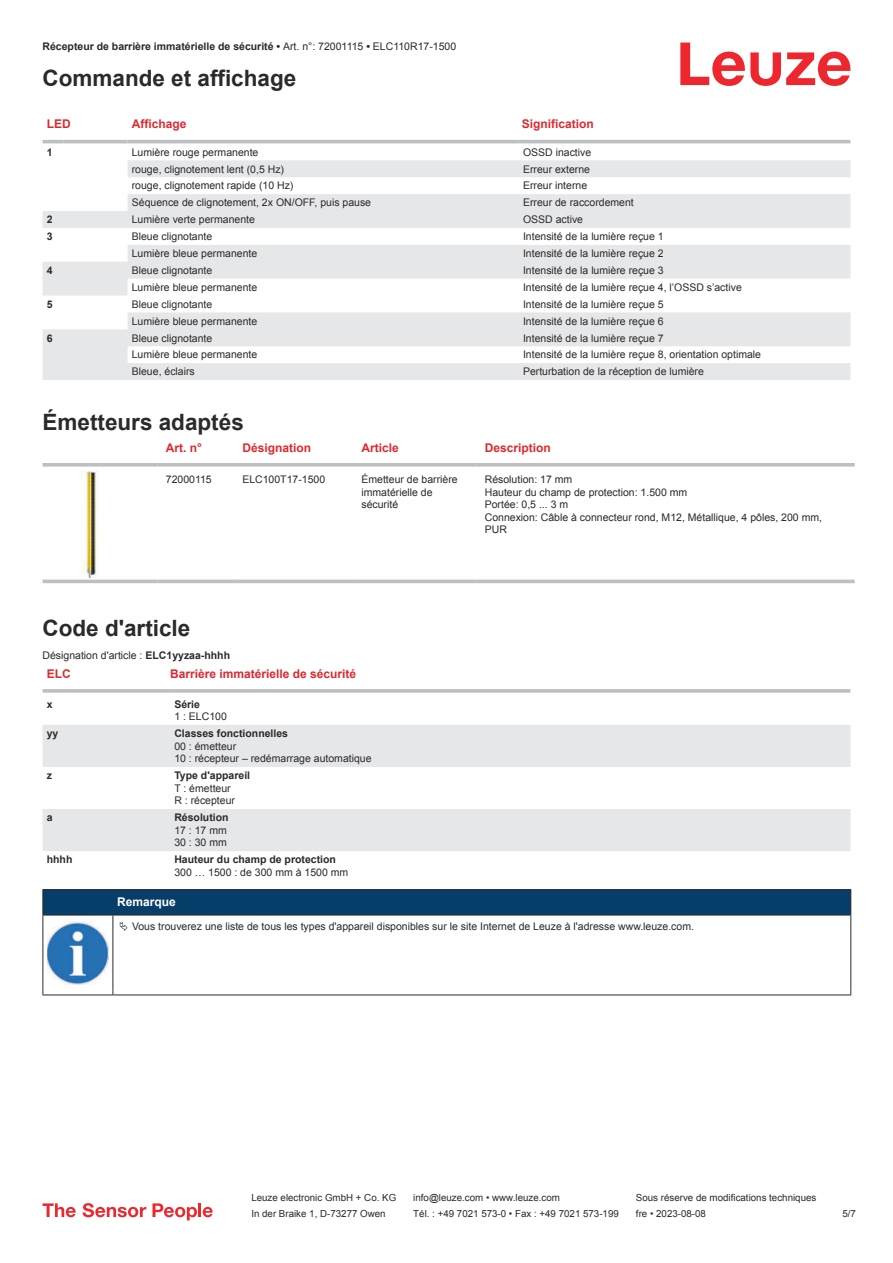
<style>
.page{position:relative;width:893px;height:1263px;background:#fff}
.page>*{position:absolute;margin:0;border:0;box-sizing:border-box;transform-origin:0 0}
.t1{font:700 22.5px "Arial";color:#2b292a}
.t2{font:700 12px "Arial";color:#db2a30}
.t3{font:700 12px "Arial";color:#fff}
.t4{font:10.5px/12.6px "Arial";color:#2b292a}
.t5{font:700 10.5px "Arial";color:#2b292a}
.t6{font:9.75px "Arial";color:#2b292a}
.s1{font-weight:400}
.s2{font-weight:700}
</style>
<div class="page">
<svg style="left:680px;top:43px;width:170px;height:43px"></svg>
<svg style="left:43px;top:143px;width:807px;height:1px"></svg>
<svg style="left:43px;top:160px;width:807px;height:220px;fill:#e6e7e9"></svg>
<hr style="left:43px;top:140px;width:21px;height:3px;background:#bdbfc1">
<hr style="left:64px;top:140px;width:64px;height:3px;background:#bdbfc1">
<hr style="left:128px;top:140px;width:391px;height:3px;background:#bdbfc1">
<hr style="left:519px;top:140px;width:331px;height:3px;background:#bdbfc1">
<svg style="left:43px;top:470px;width:812px;height:114px"></svg>
<svg style="left:43px;top:463px;width:114px;height:4px"></svg>
<svg style="left:157px;top:463px;width:77px;height:4px"></svg>
<svg style="left:234px;top:463px;width:119px;height:4px"></svg>
<svg style="left:353px;top:463px;width:123px;height:4px"></svg>
<svg style="left:476px;top:463px;width:379px;height:4px;background:#c3c5c7"></svg>
<hr style="left:43px;top:580px;width:114px;height:3px;background:#bdbfc1">
<hr style="left:157px;top:580px;width:77px;height:3px;background:#bdbfc1">
<hr style="left:234px;top:580px;width:119px;height:3px;background:#bdbfc1">
<hr style="left:353px;top:580px;width:123px;height:3px;background:#bdbfc1">
<hr style="left:476px;top:580px;width:379px;height:3px;background:#bdbfc1">
<img style="left:82px;top:471px;width:19px;height:106px">
<svg style="left:43px;top:725px;width:807px;height:126px;fill:#e6e7e9"></svg>
<svg style="left:43px;top:689px;width:127px;height:4px"></svg>
<svg style="left:170px;top:689px;width:680px;height:4px;background:#c3c5c7"></svg>
<svg style="left:43px;top:1203px;width:33px;height:14px"></svg>
<svg style="left:83px;top:1203px;width:63px;height:14px"></svg>
<svg style="left:153px;top:1203px;width:44px;height:17px"></svg>
<hr style="left:198px;top:1203px;width:3px;height:14px;background:#ed272d">
<svg style="left:203px;top:1207px;width:10px;height:10px"></svg>
<hr style="left:43px;top:915px;width:70px;height:1px;background:#2b292a">
<svg style="left:43px;top:889px;width:808px;height:26px;background:#083c65"></svg>
<hr style="left:113px;top:915px;width:738px;height:1px;background:#2b292a">
<hr style="left:43px;top:915px;width:1px;height:75px;background:#2b292a">
<hr style="left:113px;top:915px;width:1px;height:75px;background:#2b292a">
<hr style="left:850px;top:915px;width:1px;height:75px;background:#2b292a">
<hr style="left:43px;top:994px;width:70px;height:1px;background:#2b292a">
<hr style="left:113px;top:994px;width:738px;height:1px;background:#2b292a">
<img style="left:47px;top:921px;width:61px;height:63px">
<p class="t5" style="left:43px;top:43px;width:415px">Récepteur de barrière immatérielle de sécurité • <span class="s1">Art. n°: 72001115</span> • <span class="s1">ELC110R17-1500</span></p>
<h1 class="t1" style="left:43px;top:70px;width:255px">Commande et affichage</h1>
<p class="t2" style="left:47px;top:119px;width:25px">LED</p>
<p class="t2" style="left:132px;top:119px;width:56px">Affichage</p>
<p class="t2" style="left:522px;top:119px;width:74px">Signification</p>
<p class="t5" style="left:47px;top:148px;width:7px">1</p>
<p class="t4" style="left:132px;top:147px;width:128px">Lumière rouge permanente</p>
<p class="t4" style="left:523px;top:147px;width:70px">OSSD inactive</p>
<p class="t4" style="left:132px;top:163px;width:154px">rouge, clignotement lent (0,5 Hz)</p>
<p class="t4" style="left:523px;top:163px;width:69px">Erreur externe</p>
<p class="t4" style="left:132px;top:180px;width:163px">rouge, clignotement rapide (10 Hz)</p>
<p class="t4" style="left:523px;top:180px;width:66px">Erreur interne</p>
<p class="t4" style="left:132px;top:197px;width:241px">Séquence de clignotement, 2x ON/OFF, puis pause</p>
<p class="t4" style="left:523px;top:197px;width:112px">Erreur de raccordement</p>
<p class="t5" style="left:47px;top:216px;width:7px">2</p>
<p class="t4" style="left:132px;top:214px;width:125px">Lumière verte permanente</p>
<p class="t4" style="left:523px;top:214px;width:62px">OSSD active</p>
<p class="t5" style="left:47px;top:232px;width:7px">3</p>
<p class="t4" style="left:132px;top:231px;width:82px">Bleue clignotante</p>
<p class="t4" style="left:523px;top:231px;width:142px">Intensité de la lumière reçue 1</p>
<p class="t4" style="left:132px;top:248px;width:127px">Lumière bleue permanente</p>
<p class="t4" style="left:523px;top:248px;width:142px">Intensité de la lumière reçue 2</p>
<p class="t5" style="left:47px;top:266px;width:7px">4</p>
<p class="t4" style="left:132px;top:265px;width:82px">Bleue clignotante</p>
<p class="t4" style="left:523px;top:265px;width:142px">Intensité de la lumière reçue 3</p>
<p class="t4" style="left:132px;top:282px;width:127px">Lumière bleue permanente</p>
<p class="t4" style="left:523px;top:282px;width:220px">Intensité de la lumière reçue 4, l’OSSD s’active</p>
<p class="t5" style="left:47px;top:300px;width:7px">5</p>
<p class="t4" style="left:132px;top:299px;width:82px">Bleue clignotante</p>
<p class="t4" style="left:523px;top:299px;width:142px">Intensité de la lumière reçue 5</p>
<p class="t4" style="left:132px;top:316px;width:127px">Lumière bleue permanente</p>
<p class="t4" style="left:523px;top:316px;width:142px">Intensité de la lumière reçue 6</p>
<p class="t5" style="left:47px;top:334px;width:7px">6</p>
<p class="t4" style="left:132px;top:332px;width:82px">Bleue clignotante</p>
<p class="t4" style="left:523px;top:332px;width:142px">Intensité de la lumière reçue 7</p>
<p class="t4" style="left:132px;top:349px;width:127px">Lumière bleue permanente</p>
<p class="t4" style="left:523px;top:349px;width:240px">Intensité de la lumière reçue 8, orientation optimale</p>
<p class="t4" style="left:132px;top:366px;width:65px">Bleue, éclairs</p>
<p class="t4" style="left:523px;top:366px;width:182px">Perturbation de la réception de lumière</p>
<h1 class="t1" style="left:43px;top:414px;width:203px">Émetteurs adaptés</h1>
<p class="t2" style="left:166px;top:443px;width:38px">Art. n°</p>
<p class="t2" style="left:242px;top:443px;width:70px">Désignation</p>
<p class="t2" style="left:361px;top:443px;width:39px">Article</p>
<p class="t2" style="left:485px;top:443px;width:68px">Description</p>
<p class="t4" style="left:166px;top:474px;width:47px">72000115</p>
<p class="t4" style="left:242px;top:474px;width:84px">ELC100T17-1500</p>
<p class="t4" style="left:361px;top:474px;width:98px">Émetteur de barrière immatérielle de sécurité</p>
<p class="t4" style="left:485px;top:474px;width:339px">Résolution: 17 mm<br>Hauteur du champ de protection: 1.500 mm<br>Portée: 0,5 ... 3 m<br>Connexion: Câble à connecteur rond, M12, Métallique, 4 pôles, 200 mm,<br>PUR</p>
<h1 class="t1" style="left:43px;top:620px;width:149px">Code d'article</h1>
<p class="t4" style="left:43px;top:650px;width:189px">Désignation d'article : <span class="s2">ELC1yyzaa-hhhh</span></p>
<p class="t2" style="left:47px;top:669px;width:25px">ELC</p>
<p class="t2" style="left:170px;top:669px;width:188px">Barrière immatérielle de sécurité</p>
<p class="t5" style="left:47px;top:700px;width:7px">x</p>
<p class="t5" style="left:174px;top:700px;width:27px">Série</p>
<p class="t4" style="left:174px;top:711px;width:54px">1 : ELC100</p>
<p class="t5" style="left:47px;top:729px;width:13px">yy</p>
<p class="t5" style="left:174px;top:729px;width:115px">Classes fonctionnelles</p>
<p class="t4" style="left:174px;top:741px;width:199px">00 : émetteur<br>10 : récepteur – redémarrage automatique</p>
<p class="t5" style="left:47px;top:771px;width:7px">z</p>
<p class="t5" style="left:174px;top:771px;width:77px">Type d'appareil</p>
<p class="t4" style="left:174px;top:783px;width:62px">T : émetteur<br>R : récepteur</p>
<p class="t5" style="left:47px;top:814px;width:7px">a</p>
<p class="t5" style="left:174px;top:814px;width:56px">Résolution</p>
<p class="t4" style="left:174px;top:825px;width:54px">17 : 17 mm<br>30 : 30 mm</p>
<p class="t5" style="left:47px;top:856px;width:27px">hhhh</p>
<p class="t5" style="left:174px;top:856px;width:163px">Hauteur du champ de protection</p>
<p class="t4" style="left:174px;top:867px;width:175px">300 … 1500 : de 300 mm à 1500 mm</p>
<p class="t3" style="left:117px;top:898px;width:60px">Remarque</p>
<p class="t4" style="left:132px;top:921px;width:563px">Vous trouverez une liste de tous les types d'appareil disponibles sur le site Internet de Leuze à l'adresse www.leuze.com.</p>
<p class="t6" style="left:251px;top:1194px;width:146px">Leuze electronic GmbH + Co. KG</p>
<p class="t6" style="left:413px;top:1194px;width:148px">info@leuze.com • www.leuze.com</p>
<p class="t6" style="left:636px;top:1194px;width:182px">Sous réserve de modifications techniques</p>
<p class="t6" style="left:251px;top:1210px;width:136px">In der Braike 1, D-73277 Owen</p>
<p class="t6" style="left:413px;top:1210px;width:207px">Tél. : +49 7021 573-0 • Fax : +49 7021 573-199</p>
<p class="t6" style="left:636px;top:1210px;width:72px">fre • 2023-08-08</p>
<p class="t6" style="left:842px;top:1210px;width:15px">5 /7</p>
</div>
